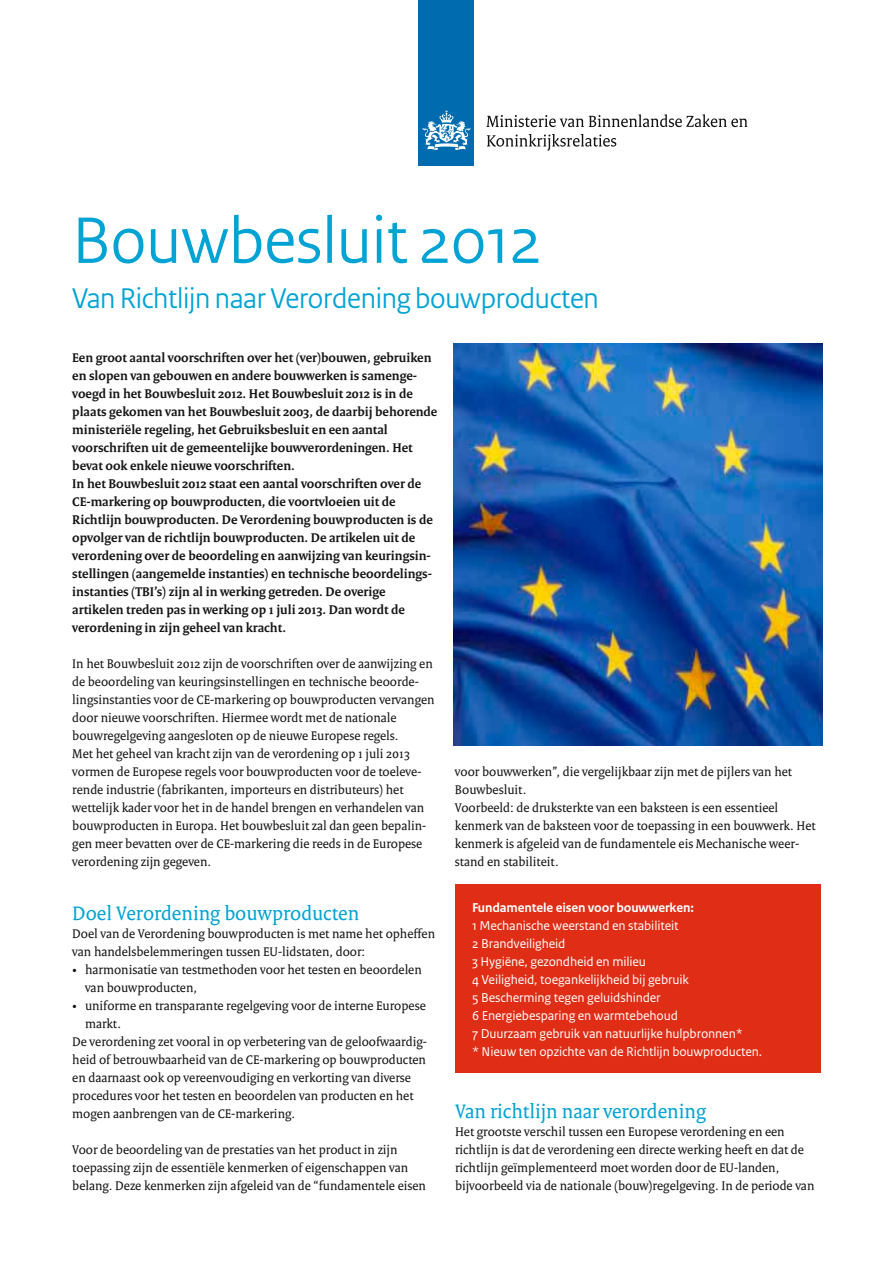
<style>
.page{position:relative;width:893px;height:1263px;background:#fff}
.page>*{position:absolute;margin:0;border:0;box-sizing:border-box;transform-origin:0 0}
.t1{font:69px "Rijksoverheid Sans Heading";color:#00a3d3}
.t2{font:30px "Rijksoverheid Sans Heading";letter-spacing:-.01em;color:#00a3d3}
.t3{font:21px "Rijksoverheid Serif";color:#00a3d3}
.t4{font:13.5px/18px "Rijksoverheid Serif";color:#131413}
.t5{font:700 13.5px/18px "Rijksoverheid Serif";color:#131413}
.t6{font:13.5px/18px "Rijksoverheid Sans Text";letter-spacing:-.01em;color:#fff}
.t7{font:700 13.5px "Rijksoverheid Sans Text";letter-spacing:-.01em;color:#fff}
</style>
<div class="page">
<div style="left:455px;top:884px;width:366px;height:189px;background:#df2e15"></div>
<img style="left:454px;top:344px;width:368px;height:401px">
<div style="left:419px;top:0;width:55px;height:166px;background:#006bae"></div>
<svg style="left:423px;top:110px;width:47px;height:40px"></svg>
<svg style="left:486px;top:114px;width:261px;height:13px"></svg>
<svg style="left:487px;top:134px;width:129px;height:17px"></svg>
<h1 class="t1" style="left:72px;top:200px;width:471px">Bouwbesluit 2012</h1>
<h2 class="t2" style="left:72px;top:281px;width:528px">Van Richtlijn naar Verordening bouwproducten</h2>
<p class="t5" style="left:72px;top:348px;width:367px">Een groot aantal voorschriften over het (ver)bouwen, gebruiken en slopen van gebouwen en andere bouwwerken is samenge&shy;voegd in het Bouwbesluit 2012. Het Bouwbesluit 2012 is in de plaats gekomen van het Bouwbesluit 2003, de daarbij behorende ministeriële regeling, het Gebruiksbesluit en een aantal voorschriften uit de gemeentelijke bouwverordeningen. Het bevat ook enkele nieuwe voorschriften.<br>In het Bouwbesluit 2012 staat een aantal voorschriften over de CE-markering op bouwproducten, die voortvloeien uit de Richtlijn bouwproducten. De Verordening bouwproducten is de opvolger van de richtlijn bouwproducten. De artikelen uit de verordening over de beoordeling en aanwijzing van keuringsin&shy;stellingen (aangemelde instanties) en technische beoordelings&shy;instanties (TBI’s) zijn al in werking getreden. De overige artikelen treden pas in werking op 1 juli 2013. Dan wordt de verordening in zijn geheel van kracht.</p>
<p class="t4" style="left:72px;top:654px;width:364px">In het Bouwbesluit 2012 zijn de voorschriften over de aanwijzing en de beoordeling van keuringsinstellingen en technische beoorde&shy;lingsinstanties voor de CE-markering op bouwproducten vervangen door nieuwe voorschriften. Hiermee wordt met de nationale bouwregelgeving aangesloten op de nieuwe Europese regels.<br>Met het geheel van kracht zijn van de verordening op 1 juli 2013 vormen de Europese regels voor bouwproducten voor de toeleve&shy;rende industrie (fabrikanten, importeurs en distributeurs) het wettelijk kader voor het in de handel brengen en verhandelen van bouwproducten in Europa. Het bouwbesluit zal dan geen bepalin&shy;gen meer bevatten over de CE-markering die reeds in de Europese verordening zijn gegeven.</p>
<h3 class="t3" style="left:72px;top:901px;width:289px">Doel Verordening bouwproducten</h3>
<p class="t4" style="left:72px;top:924px;width:364px">Doel van de Verordening bouwproducten is met name het opheffen van handelsbelemmeringen tussen EU-lidstaten, door:</p>
<p class="t4" style="left:85px;top:960px;width:338px;text-indent:-13px">• harmonisatie van testmethoden voor het testen en beoordelen van bouwproducten,</p>
<p class="t4" style="left:72px;top:996px;width:355px">• uniforme en transparante regelgeving voor de interne Europese</p>
<p class="t4" style="left:85px;top:1014px;width:38px">markt.</p>
<p class="t4" style="left:72px;top:1032px;width:356px">De verordening zet vooral in op verbetering van de geloofwaardig-</p>
<p class="t4" style="left:72px;top:1050px;width:355px">heid of betrouwbaarheid van de CE-markering op bouwproducten</p>
<p class="t4" style="left:72px;top:1068px;width:340px">en daarnaast ook op vereenvoudiging en verkorting van diverse</p>
<p class="t4" style="left:72px;top:1086px;width:343px">procedures voor het testen en beoordelen van producten en het</p>
<p class="t4" style="left:72px;top:1104px;width:224px">mogen aanbrengen van de CE-markering.</p>
<p class="t4" style="left:72px;top:1140px;width:355px">Voor de beoordeling van de prestaties van het product in zijn toepassing zijn de essentiële kenmerken of eigenschappen van belang. Deze kenmerken zijn afgeleid van de “fundamentele eisen</p>
<p class="t4" style="left:455px;top:762px;width:362px">voor bouwwerken”, die vergelijkbaar zijn met de pijlers van het Bouwbesluit.<br>Voorbeeld: de druksterkte van een baksteen is een essentieel kenmerk van de baksteen voor de toepassing in een bouwwerk. Het kenmerk is afgeleid van de fundamentele eis Mechanische weer&shy;stand en stabiliteit.</p>
<p class="t7" style="left:472px;top:900px;width:223px">Fundamentele eisen voor bouwwerken:</p>
<p class="t6" style="left:472px;top:917px;width:292px">1 Mechanische weerstand en stabiliteit<br>2 Brandveiligheid<br>3 Hygiëne, gezondheid en milieu<br>4 Veiligheid, toegankelijkheid bij gebruik<br>5 Bescherming tegen geluidshinder<br>6 Energiebesparing en warmtebehoud<br>7 Duurzaam gebruik van natuurlijke hulpbronnen*<br>* Nieuw ten opzichte van de Richtlijn bouwproducten.</p>
<h3 class="t3" style="left:455px;top:1099px;width:252px">Van richtlijn naar verordening</h3>
<p class="t4" style="left:455px;top:1122px;width:361px">Het grootste verschil tussen een Europese verordening en een richtlijn is dat de verordening een directe werking heeft en dat de richtlijn geïmplementeerd moet worden door de EU-landen, bijvoorbeeld via de nationale (bouw)regelgeving. In de periode van</p>
</div>
